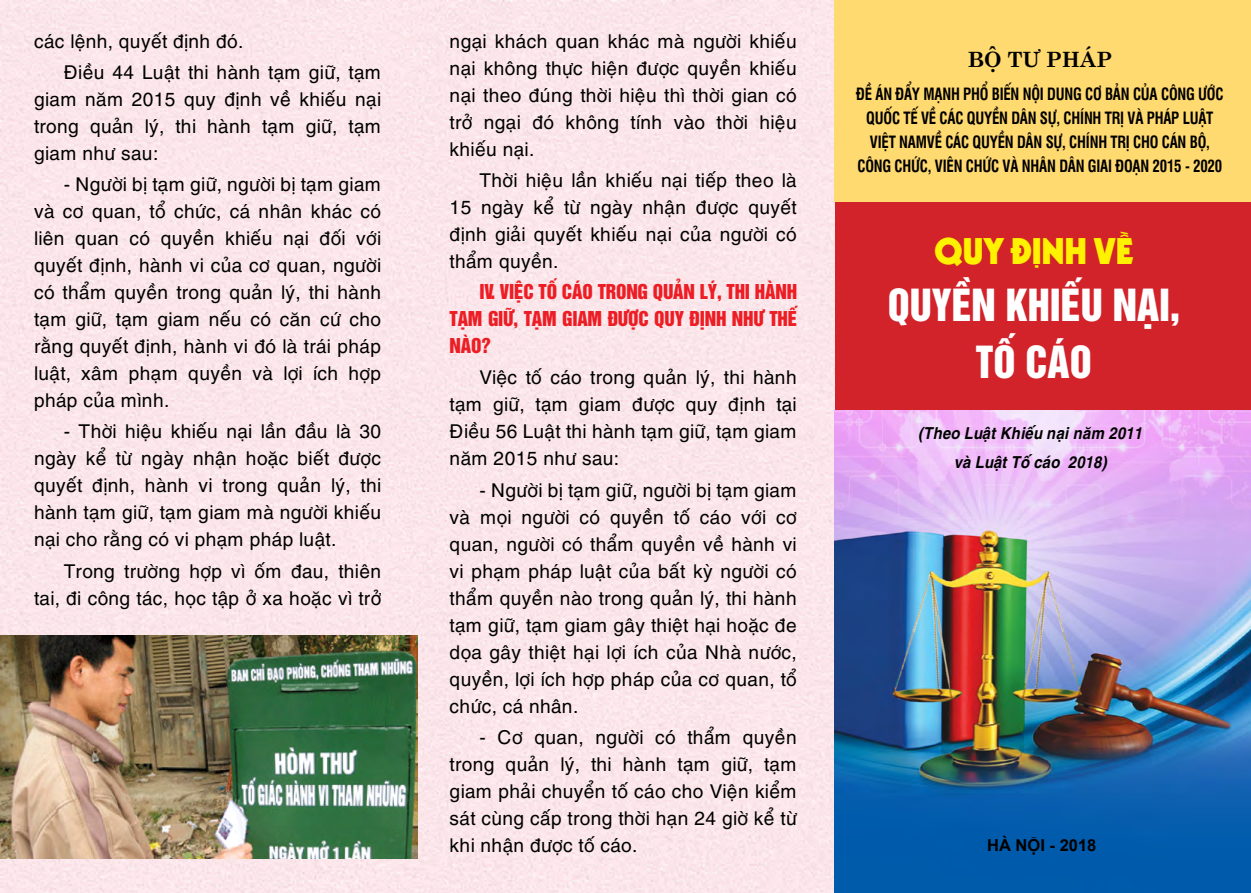
<style>
.page{position:relative;width:1251px;height:893px;background:#fff}
.page>*{position:absolute;margin:0;border:0;box-sizing:border-box;transform-origin:0 0}
.t1{font:40.5px/57px "UTM Helvet Ins";color:#fff;text-align:center}
.t2{font:36px "UTM Kabel KT";letter-spacing:-.01em;color:#fff200}
.t3{font:700 21px "UTM Centur";color:#000}
.t4{font:19.05px/27px "UTM Helve";letter-spacing:-.005em;color:#000;text-align:justify}
.t5{font:18.75px/27px "UTM Helvet Ins";letter-spacing:-.01em;color:#ed1d24;text-align:justify}
.t6{font:700 16.5px/24px "UTM Swiss Condensed";letter-spacing:-.015em;color:#000;text-align:center;scale:.9 1}
.t7{font:italic 700 16.5px/28.8px "UTM Helve";letter-spacing:-.005em;color:#000;text-align:center;scale:.9 1}
.t8{font:700 16.5px "Arial";color:#000}
</style>
<div class="page">
<div style="left:0;top:0;width:835px;height:893px;background:#fbe6ea"></div>
<div style="left:835px;top:189px;width:415px;height:224px;background:#d2232a"></div>
<img style="left:833px;top:410px;width:417px;height:483px">
<div style="left:833px;top:0;width:417px;height:202px;background:#ffda70"></div>
<img style="left:1px;top:635px;width:417px;height:224px">
<p class="t4" style="left:64px;top:23px;width:319px;line-height:31.2px;text-indent:-30px">các lệnh, quyết định đó.<br>Điều 44 Luật thi hành tạm giữ, tạm</p>
<p class="t4" style="left:34px;top:84px;width:349px">giam năm 2015 quy định về khiếu nại trong quản lý, thi hành tạm giữ, tạm giam như sau:</p>
<p class="t4" style="left:34px;top:169px;width:349px;text-indent:30px">- Người bị tạm giữ, người bị tạm giam và cơ quan, tổ chức, cá nhân khác có liên quan có quyền khiếu nại đối với quyết định, hành vi của cơ quan, người có thẩm quyền trong quản lý, thi hành tạm giữ, tạm giam nếu có căn cứ cho rằng quyết định, hành vi đó là trái pháp luật, xâm phạm quyền và lợi ích hợp pháp của mình.</p>
<p class="t4" style="left:34px;top:416px;width:349px;text-indent:30px">- Thời hiệu khiếu nại lần đầu là 30 ngày kể từ ngày nhận hoặc biết được quyết định, hành vi trong quản lý, thi hành tạm giữ, tạm giam mà người khiếu nại cho rằng có vi phạm pháp luật.</p>
<p class="t4" style="left:34px;top:555px;width:349px;text-align:right">Trong trường hợp vì ốm đau, thiên tai, đi công tác, học tập ở xa hoặc vì trở</p>
<p class="t4" style="left:449px;top:25px;width:349px">ngại khách quan khác mà người khiếu nại không thực hiện được quyền khiếu nại theo đúng thời hiệu thì thời gian có trở ngại đó không tính vào thời hiệu khiếu nại.</p>
<p class="t4" style="left:449px;top:165px;width:349px;text-indent:30px">Thời hiệu lần khiếu nại tiếp theo là 15 ngày kể từ ngày nhận được quyết định giải quyết khiếu nại của người có thẩm quyền.</p>
<p class="t5" style="left:449px;top:277px;width:349px;text-indent:30px">IV. VI ỆC TỐ CÁO TRONG QUẢN LÝ, THI HÀNH TẠM GIỮ, TẠM GIAM ĐƯỢC QUY ĐỊNH NHƯ THẾ NÀO?</p>
<p class="t4" style="left:449px;top:362px;width:349px;text-indent:30px">Việc tố cáo trong quản lý, thi hành tạm giữ, tạm giam được quy định tại Điều 56 Luật thi hành tạm giữ, tạm giam năm 2015 như sau:</p>
<p class="t4" style="left:449px;top:474px;width:349px;text-indent:30px">- Người bị tạm giữ, người bị tạm giam và mọi người có quyền tố cáo với cơ quan, người có thẩm quyền về hành vi vi phạm pháp luật của bất kỳ người có thẩm quyền nào trong quản lý, thi hành tạm giữ, tạm giam gây thiệt hại hoặc đe dọa gây thiệt hại lợi ích của Nhà nước, quyền, lợi ích hợp pháp của cơ quan, tổ chức, cá nhân.</p>
<p class="t4" style="left:449px;top:722px;width:349px;text-indent:30px">- Cơ quan, người có thẩm quyền trong quản lý, thi hành tạm giữ, tạm giam phải chuyển tố cáo cho Viện kiểm sát cùng cấp trong thời hạn 24 giờ kể từ khi nhận được tố cáo.</p>
<p class="t3" style="left:967px;top:41px;width:146px">BỘ tư pháp</p>
<p class="t6" style="left:856px;top:81px;width:409px">ĐỀ ÁN ĐẨY MẠNH PHỔ BIẾN NỘI DUNG CƠ BẢN CỦA CÔNG ƯỚC QUỐC TẾ VỀ CÁC QUYỀN DÂN SỰ, CHÍNH TRỊ VÀ PHÁP LUẬT VIỆT NAMVỀ CÁC QUYỀN DÂN SỰ, CHÍNH TRỊ CHO CÁN BỘ, CÔNG CHỨC, VIÊN CHỨC VÀ NHÂN DÂN GIAI ĐOẠN 2015 - 2020</p>
<h2 class="t2" style="left:934px;top:228px;width:200px">QUY ĐỊNH VỀ</h2>
<h1 class="t1" style="left:887px;top:273px;width:294px">QUYỀN KHIẾU NẠI,<br>TỐ CÁO</h1>
<p class="t7" style="left:917px;top:417px;width:251px">(Theo Luật Khiếu nại năm 2011 và Luật Tố cáo 2018)</p>
<p class="t8" style="left:986px;top:834px;width:111px">HÀ NỘI - 2018</p>
</div>
